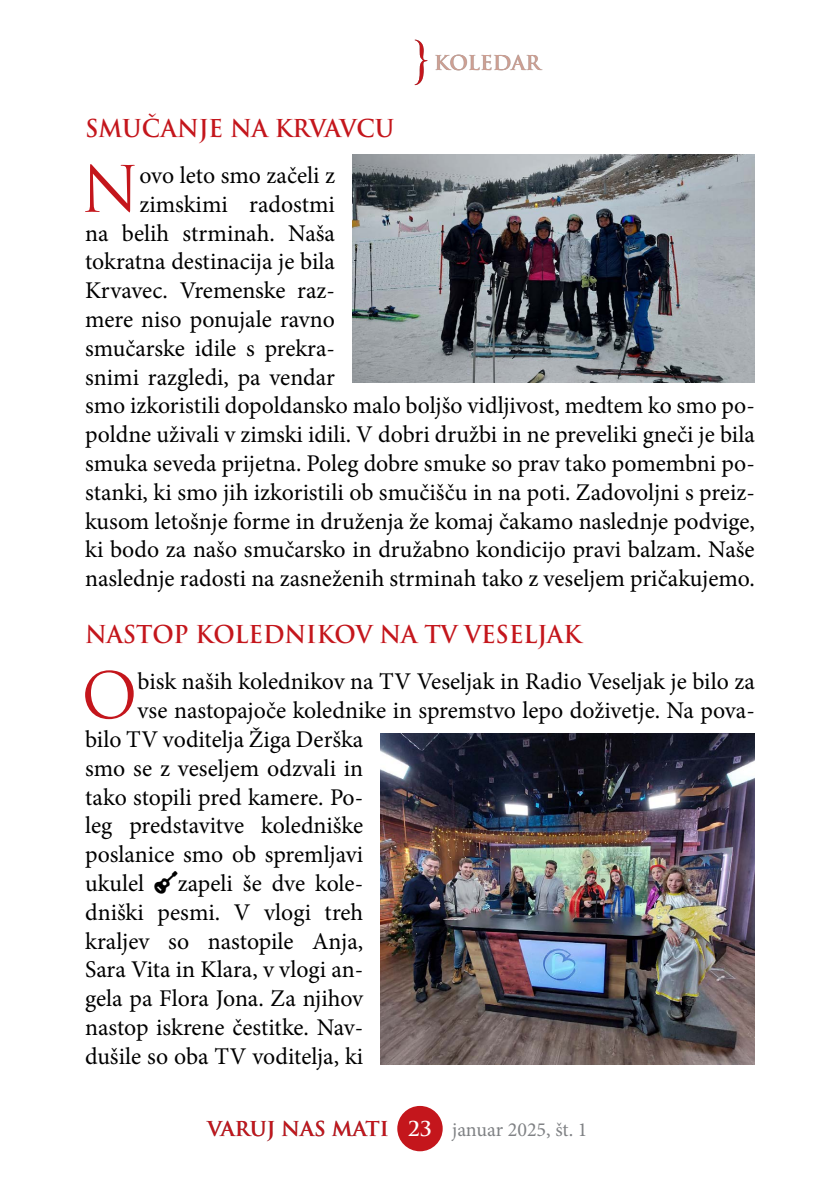
<style>
.page{position:relative;width:840px;height:1191px;background:#fff}
.page>*{position:absolute;margin:0;border:0;box-sizing:border-box;transform-origin:0 0}
.t1{font:62.2px "Trajan Pro";color:#c4161c}
.t2{font:24px/28.8px "Minion Pro";color:#000;text-align:justify}
.t3{font:700 24px "Trajan Pro";color:#c4161c;scale:.96 1}
.t4{font:20px "Minion Pro";color:#808285}
.t5{font:700 20px "Trajan Pro";color:#c4161c}
.t6{font:700 20px "Trajan Pro";color:#cfa093}
.s1{font-family:"Trajan Pro";font-weight:700;color:#fff}
</style>
<div class="page">
<div style="left:397px;top:1106px;width:45px;height:45px;background:#c4161c;border-radius:50%"></div>
<img style="left:352px;top:155px;width:402px;height:228px">
<img style="left:380px;top:733px;width:374px;height:331px">
<svg style="left:414px;top:40px;width:13px;height:45px"></svg>
<p class="t6" style="left:434px;top:50px;width:76px">KOLEDAR</p>
<p class="t3" style="left:85px;top:113px;width:323px">SMUČANJE NA KRVAVCU</p>
<h1 class="t1" style="left:81px;top:150px;width:60px">N</h1>
<p class="t2" style="left:139px;top:161px;width:197px">ovo leto smo začeli z</p>
<p class="t2" style="left:139px;top:190px;width:197px">zimskimi radostmi</p>
<p class="t2" style="left:85px;top:219px;width:251px">na belih strminah. Naša</p>
<p class="t2" style="left:85px;top:247px;width:251px">tokratna destinacija je bila</p>
<p class="t2" style="left:85px;top:276px;width:251px">Krvavec. Vremenske raz-</p>
<p class="t2" style="left:85px;top:305px;width:251px">mere niso ponujale ravno</p>
<p class="t2" style="left:85px;top:334px;width:251px">smučarske idile s prekra-</p>
<p class="t2" style="left:85px;top:363px;width:251px">snimi razgledi, pa vendar</p>
<p class="t2" style="left:85px;top:391px;width:670px">smo izkoristili dopoldansko malo boljšo vidljivost, medtem ko smo po-</p>
<p class="t2" style="left:85px;top:420px;width:670px">poldne uživali v zimski idili. V dobri družbi in ne preveliki gneči je bila</p>
<p class="t2" style="left:85px;top:449px;width:670px">smuka seveda prijetna. Poleg dobre smuke so prav tako pomembni po-</p>
<p class="t2" style="left:85px;top:478px;width:670px">stanki, ki smo jih izkoristili ob smučišču in na poti. Zadovoljni s preiz-</p>
<p class="t2" style="left:85px;top:507px;width:671px">kusom letošnje forme in druženja že komaj čakamo naslednje podvige,</p>
<p class="t2" style="left:85px;top:535px;width:670px">ki bodo za našo smučarsko in družabno kondicijo pravi balzam. Naše</p>
<p class="t2" style="left:85px;top:564px;width:670px">naslednje radosti na zasneženih strminah tako z veseljem pričakujemo.</p>
<p class="t3" style="left:85px;top:620px;width:517px">NASTOP KOLEDNIKOV NA TV VE SELJAK</p>
<h1 class="t1" style="left:81px;top:656px;width:58px">O</h1>
<p class="t2" style="left:137px;top:667px;width:618px">bisk naših kolednikov na TV Veseljak in Radio Veseljak je bilo za</p>
<p class="t2" style="left:137px;top:696px;width:618px">vse nastopajoče kolednike in spremstvo lepo doživetje. Na pova-</p>
<p class="t2" style="left:85px;top:725px;width:279px">bilo TV voditelja Žiga Derška</p>
<p class="t2" style="left:85px;top:753px;width:279px">smo se z veseljem odzvali in</p>
<p class="t2" style="left:85px;top:782px;width:279px">tako stopili pred kamere. Po-</p>
<p class="t2" style="left:85px;top:811px;width:279px">leg predstavitve koledniške</p>
<p class="t2" style="left:85px;top:840px;width:279px">poslanice smo ob spremljavi</p>
<p class="t2" style="left:85px;top:869px;width:60px">ukulel</p>
<p class="t2" style="left:85px;top:869px;width:279px;text-indent:93px">zapeli še dve kole&shy;dniški pesmi. V vlogi treh kraljev so nastopile Anja, Sara Vita in Klara, v vlogi an&shy;gela pa Flora Jona. Za njihov nastop iskrene čestitke. Nav&shy;dušile so oba TV voditelja, ki</p>
<p class="t5" style="left:207px;top:1116px;width:183px">VARUJ NAS MATI</p>
<p class="t4" style="left:408px;top:1116px;width:181px"><span class="s1">23</span> januar 2025, št. 1</p>
</div>
